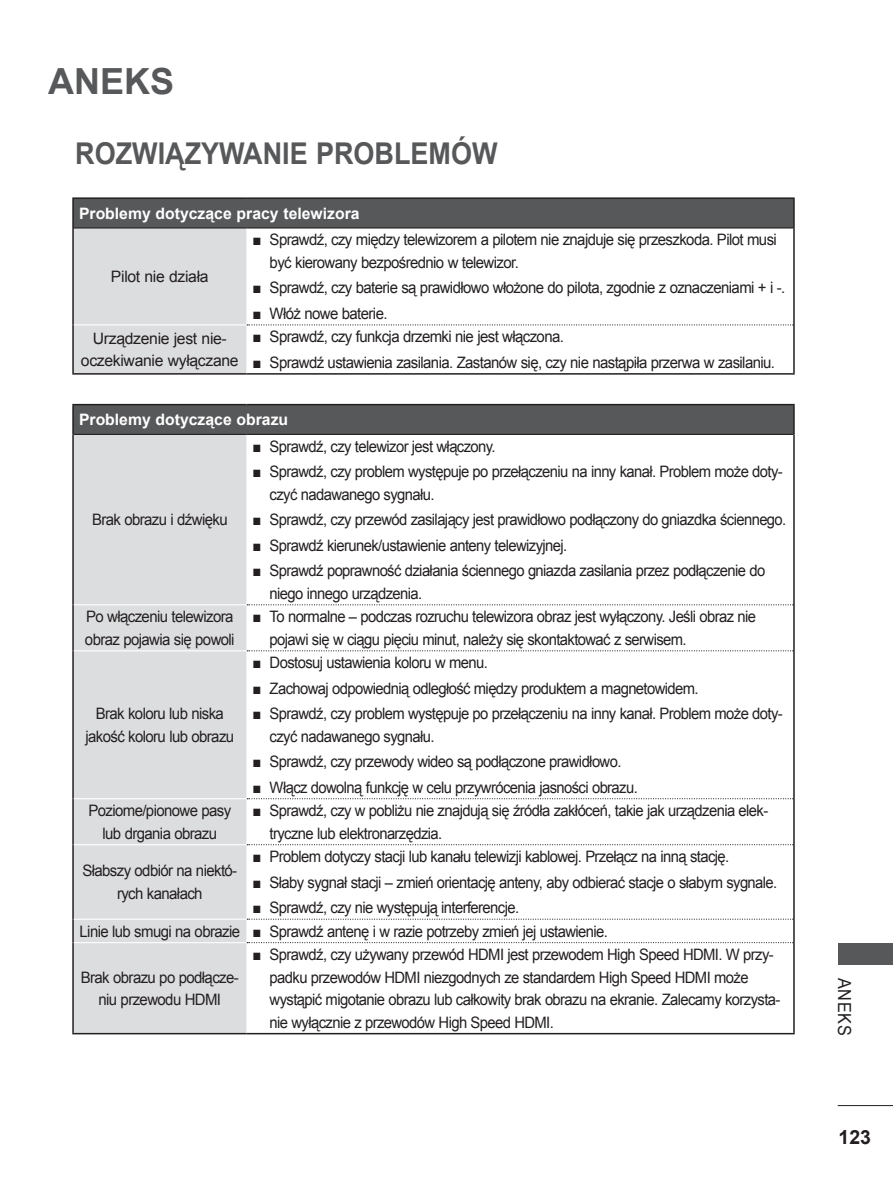
<style>
.page{position:relative;width:893px;height:1191px;background:#fff}
.page>*{position:absolute;margin:0;border:0;box-sizing:border-box;transform-origin:0 0}
.t1{font:700 36px "Arial";color:#57585a}
.t2{font:700 30px "Arial";color:#57585a;scale:.9 1}
.t3{font:700 19.5px "Arial";color:#231f20}
.t4{font:18px "Arial";color:#231f20;scale:.9 1}
.t5{font:15.75px/22.5px "Arial";letter-spacing:-.04em;color:#231f20;scale:.94 1}
.t6{font:15.75px/22.5px "Arial";letter-spacing:-.04em;color:#231f20;text-align:center;scale:.95 1}
.t7{font:700 15.75px "Arial";color:#fff}
.t8{font:15.75px/22.5px "Arial";letter-spacing:-.02em;color:#231f20;text-align:center}
</style>
<div class="page">
<hr style="left:838px;top:1105px;width:55px;height:1px;background:#231f20">
<div style="left:838px;top:943px;width:55px;height:21px;background:#57585a"></div>
<div style="left:73px;top:198px;width:721px;height:30px;background:#57585a"></div>
<hr style="left:72px;top:197px;width:175px;height:2px;background:#231f20">
<hr style="left:72px;top:199px;width:2px;height:29px;background:#231f20">
<hr style="left:247px;top:197px;width:548px;height:2px;background:#231f20">
<hr style="left:793px;top:199px;width:2px;height:29px;background:#231f20">
<hr style="left:72px;top:228px;width:2px;height:97px;background:#231f20">
<hr style="left:793px;top:228px;width:2px;height:97px;background:#231f20">
<hr style="left:72px;top:325px;width:2px;height:48px;background:#231f20">
<hr style="left:793px;top:325px;width:2px;height:48px;background:#231f20">
<hr style="left:72px;top:373px;width:175px;height:1px;background:#231f20">
<hr style="left:247px;top:373px;width:548px;height:1px;background:#231f20">
<hr style="left:74px;top:227px;width:173px;height:1px;background:#231f20">
<hr style="left:247px;top:227px;width:546px;height:1px;background:#231f20">
<svg style="left:73px;top:228px;width:721px;height:146px"></svg>
<div style="left:73px;top:404px;width:721px;height:30px;background:#57585a"></div>
<div style="left:74px;top:435px;width:173px;height:598px;background:#dcdddf"></div>
<svg style="left:247px;top:605px;width:546px;height:428px"></svg>
<hr style="left:72px;top:404px;width:175px;height:1px;background:#231f20">
<hr style="left:72px;top:405px;width:2px;height:29px;background:#231f20">
<hr style="left:247px;top:404px;width:548px;height:1px;background:#231f20">
<hr style="left:793px;top:405px;width:2px;height:29px;background:#231f20">
<hr style="left:72px;top:434px;width:2px;height:171px;background:#231f20">
<hr style="left:793px;top:434px;width:2px;height:171px;background:#231f20">
<hr style="left:72px;top:605px;width:2px;height:46px;background:#231f20">
<hr style="left:793px;top:605px;width:2px;height:46px;background:#231f20">
<hr style="left:72px;top:651px;width:2px;height:147px;background:#231f20">
<hr style="left:793px;top:651px;width:2px;height:147px;background:#231f20">
<hr style="left:72px;top:798px;width:2px;height:46px;background:#231f20">
<hr style="left:793px;top:798px;width:2px;height:46px;background:#231f20">
<hr style="left:72px;top:844px;width:2px;height:75px;background:#231f20">
<hr style="left:793px;top:844px;width:2px;height:75px;background:#231f20">
<hr style="left:72px;top:919px;width:2px;height:23px;background:#231f20">
<hr style="left:793px;top:919px;width:2px;height:23px;background:#231f20">
<hr style="left:72px;top:942px;width:2px;height:91px;background:#231f20">
<hr style="left:793px;top:942px;width:2px;height:91px;background:#231f20">
<hr style="left:72px;top:1033px;width:175px;height:1px;background:#231f20">
<hr style="left:247px;top:1033px;width:548px;height:1px;background:#231f20">
<svg style="left:247px;top:604px;width:547px;height:1px"></svg>
<svg style="left:247px;top:650px;width:547px;height:1px"></svg>
<svg style="left:247px;top:798px;width:547px;height:1px"></svg>
<svg style="left:247px;top:844px;width:547px;height:1px"></svg>
<svg style="left:247px;top:918px;width:547px;height:1px"></svg>
<hr style="left:74px;top:434px;width:173px;height:1px;background:#231f20">
<hr style="left:247px;top:434px;width:546px;height:1px;background:#231f20">
<hr style="left:74px;top:604px;width:173px;height:1px;background:#fff">
<hr style="left:74px;top:650px;width:173px;height:1px;background:#fff">
<hr style="left:74px;top:798px;width:173px;height:1px;background:#fff">
<hr style="left:74px;top:844px;width:173px;height:1px;background:#fff">
<hr style="left:74px;top:918px;width:173px;height:1px;background:#fff">
<hr style="left:74px;top:942px;width:173px;height:1px;background:#fff">
<svg style="left:247px;top:942px;width:546px;height:1px"></svg>
<h1 class="t1" style="left:48px;top:58px;width:127px">ANEKS</h1>
<h2 class="t2" style="left:75px;top:134px;width:24px">Rozw</h2>
<h2 class="t2" style="left:158px;top:134px;width:53px">iązywan</h2>
<h2 class="t2" style="left:282px;top:134px;width:236px">ie problemów</h2>
<p class="t7" style="left:79px;top:203px;width:282px">Problemy dotyczące pracy telewizora</p>
<p class="t8" style="left:111px;top:265px;width:99px">Pilot nie działa</p>
<p class="t6" style="left:270px;top:229px;width:535px;text-align:left;text-indent:-17px">■ Sprawdź, czy między telewizorem a pilotem nie znajduje się przeszkoda. Pilot musi być kierowany bezpośrednio w telewizor.</p>
<p class="t6" style="left:253px;top:277px;width:562px">■ Sprawdź, czy baterie są prawidłowo włożone do pilota, zgodnie z oznaczeniami + i -.</p>
<p class="t6" style="left:253px;top:302px;width:144px">■ Włóż nowe baterie.</p>
<p class="t8" style="left:81px;top:327px;width:159px">Urządzenie jest nie&shy;oczekiwanie wyłączane</p>
<p class="t6" style="left:253px;top:326px;width:329px">■ Sprawdź, czy funkcja drzemki nie jest włączona.</p>
<p class="t6" style="left:253px;top:351px;width:551px">■ Sprawdź ustawienia zasilania. Zastanów się, czy nie nastąpiła przerwa w zasilaniu.</p>
<p class="t7" style="left:79px;top:409px;width:211px">Problemy dotyczące obrazu</p>
<p class="t6" style="left:92px;top:509px;width:144px">Brak obrazu i dźwięku</p>
<p class="t5" style="left:253px;top:435px;width:260px">■ Sprawdź, czy telewizor jest włączony.</p>
<p class="t5" style="left:270px;top:461px;width:547px;text-indent:-17px">■ Sprawdź, czy problem występuje po przełączeniu na inny kanał. Problem może doty&shy;czyć nadawanego sygnału.</p>
<p class="t5" style="left:253px;top:509px;width:569px">■ Sprawdź, czy przewód zasilający jest prawidłowo podłączony do gniazdka ściennego.</p>
<p class="t5" style="left:253px;top:534px;width:336px">■ Sprawdź kierunek/ustawienie anteny telewizyjnej.</p>
<p class="t5" style="left:270px;top:560px;width:529px;text-indent:-17px">■ Sprawdź poprawność działania ściennego gniazda zasilania przez podłączenie do niego innego urządzenia.</p>
<p class="t6" style="left:85px;top:605px;width:159px;text-align:left">Po włączeniu telewizora obraz pojawia się powoli</p>
<p class="t5" style="left:270px;top:605px;width:519px;text-indent:-17px">■ To normalne – podczas rozruchu telewizora obraz jest wyłączony. Jeśli obraz nie pojawi się w ciągu pięciu minut, należy się skontaktować z serwisem.</p>
<p class="t6" style="left:85px;top:702px;width:158px">Brak koloru lub niska jakość koloru lub obrazu</p>
<p class="t5" style="left:253px;top:651px;width:252px">■ Dostosuj ustawienia koloru w menu.</p>
<p class="t5" style="left:253px;top:677px;width:476px">■ Zachowaj odpowiednią odległość między produktem a magnetowidem.</p>
<p class="t5" style="left:270px;top:702px;width:547px;text-indent:-17px">■ Sprawdź, czy problem występuje po przełączeniu na inny kanał. Problem może doty&shy;czyć nadawanego sygnału.</p>
<p class="t5" style="left:253px;top:750px;width:394px">■ Sprawdź, czy przewody wideo są podłączone prawidłowo.</p>
<p class="t5" style="left:253px;top:776px;width:411px">■ Włącz dowolną funkcję w celu przywrócenia jasności obrazu.</p>
<p class="t6" style="left:88px;top:799px;width:152px">Poziome/pionowe pasy lub drgania obrazu</p>
<p class="t5" style="left:270px;top:799px;width:532px;text-indent:-17px">■ Sprawdź, czy w pobliżu nie znajdują się źródła zakłóceń, takie jak urządzenia elek&shy;tryczne lub elektronarzędzia.</p>
<p class="t6" style="left:82px;top:860px;width:165px">Słabszy odbiór na niektó&shy;rych kanałach</p>
<p class="t5" style="left:253px;top:845px;width:509px">■ Problem dotyczy stacji lub kanału telewizji kablowej. Przełącz na inną stację.</p>
<p class="t5" style="left:253px;top:871px;width:560px">■ Słaby sygnał stacji – zmień orientację anteny, aby odbierać stacje o słabym sygnale.</p>
<p class="t5" style="left:80px;top:896px;width:564px;line-height:23.4px;text-indent:173px">■ Sprawdź, czy nie występują interferencje.<br>Linie lub smugi na obrazie ■ Sprawdź antenę i w razie potrzeby zmień jej ustawienie.</p>
<p class="t6" style="left:81px;top:966px;width:168px">Brak obrazu po podłącze&shy;niu przewodu HDMI</p>
<p class="t5" style="left:270px;top:943px;width:545px;text-indent:-17px">■ Sprawdź, czy używany przewód HDMI jest przewodem High Speed HDMI. W przy&shy;padku przewodów HDMI niezgodnych ze standardem High Speed HDMI może wystąpić migotanie obrazu lub całkowity brak obrazu na ekranie. Zalecamy korzysta&shy;nie wyłącznie z przewodów High Speed HDMI.</p>
<p class="t4" style="left:856px;top:977px;width:65px;rotate:90deg">aneks</p>
<p class="t3" style="left:838px;top:1124px;width:34px">123</p>
</div>
